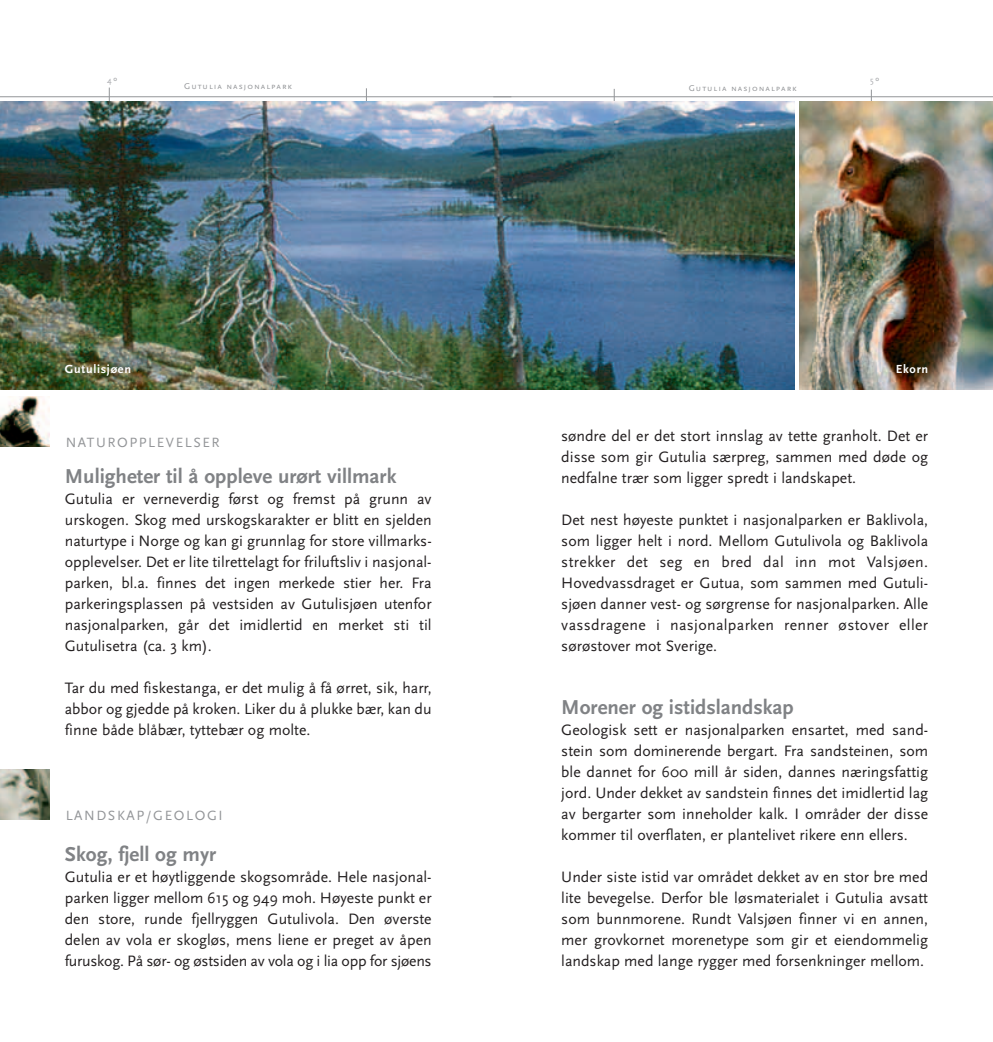
<style>
.page{position:relative;width:993px;height:1042px;background:#fff}
.page>*{position:absolute;margin:0;border:0;box-sizing:border-box;transform-origin:0 0}
.t1{font:700 21px "Scala Sans";color:#808285}
.t2{font:15.75px/21px "Scala Sans";color:#231f20;text-align:justify}
.t3{font:14px "Scala Sans";letter-spacing:.115em;color:#939598}
.t4{font:700 12.25px "Scala Sans";letter-spacing:.055em;color:#fff}
.t5{font:8.75px "Scala Sans Caps";letter-spacing:.115em;color:#939598}
.t6{font:8.75px "Scala Sans";color:#a8a9ad}
</style>
<div class="page">
<svg style="left:613px;top:89px;width:1px;height:13px"></svg>
<hr style="left:493px;top:96px;width:499px;height:1px;background:#939598">
<svg style="left:109px;top:88px;width:1px;height:14px"></svg>
<svg style="left:366px;top:88px;width:1px;height:14px"></svg>
<hr style="left:0;top:96px;width:511px;height:1px;background:#939598">
<img style="left:0;top:397px;width:50px;height:49px">
<img style="left:0;top:770px;width:50px;height:49px">
<img style="left:799px;top:102px;width:193px;height:287px">
<img style="left:0;top:102px;width:794px;height:287px">
<p class="t6" style="left:107px;top:77px;width:11px">4<sup>o</sup></p>
<p class="t5" style="left:184px;top:81px;width:110px">Gutulia nasjonalpark</p>
<p class="t5" style="left:688px;top:82px;width:110px">Gutulia nasjonalpark</p>
<p class="t6" style="left:869px;top:77px;width:11px">5 <sup>o</sup></p>
<p class="t4" style="left:65px;top:364px;width:68px">Gutulisjøen</p>
<p class="t4" style="left:895px;top:364px;width:34px">Ekorn</p>
<p class="t3" style="left:66px;top:437px;width:155px">NATUROPPLEVELSER</p>
<h1 class="t1" style="left:65px;top:468px;width:333px">Muligheter til å oppleve urørt villmark</h1>
<p class="t2" style="left:65px;top:490px;width:368px">Gutulia er verneverdig først og fremst på grunn av urskogen. Skog med urskogskarakter er blitt en sjelden naturtype i Norge og kan gi grunnlag for store villmarks&shy;opplevelser. Det er lite tilrettelagt for friluftsliv i nasjonal&shy;parken, bl.a. finnes det ingen merkede stier her. Fra parkeringsplassen på vestsiden av Gutulisjøen utenfor nasjonalparken, går det imidlertid en merket sti til Gutulisetra (ca. 3 km).</p>
<p class="t2" style="left:65px;top:679px;width:368px">Tar du med fiskestanga, er det mulig å få ørret, sik, harr, abbor og gjedde på kroken. Liker du å plukke bær, kan du finne både blåbær, tyttebær og molte.</p>
<p class="t3" style="left:66px;top:809px;width:158px">LANDSKAP/GEOLOGI</p>
<h1 class="t1" style="left:65px;top:846px;width:153px">Skog, fjell og myr</h1>
<p class="t2" style="left:65px;top:868px;width:368px">Gutulia er et høytliggende skogsområde. Hele nasjonal&shy;parken ligger mellom 615 og 949 moh. Høyeste punkt er den store, runde fjellryggen Gutulivola. Den øverste delen av vola er skogløs, mens liene er preget av åpen furuskog. På sør- og østsiden av vola og i lia opp for sjøens</p>
<p class="t2" style="left:561px;top:427px;width:368px">søndre del er det stort innslag av tette granholt. Det er disse som gir Gutulia særpreg, sammen med døde og nedfalne trær som ligger spredt i landskapet.</p>
<p class="t2" style="left:561px;top:511px;width:368px">Det nest høyeste punktet i nasjonalparken er Baklivola, som ligger helt i nord. Mellom Gutulivola og Baklivola strekker det seg en bred dal inn mot Valsjøen.<br>Hovedvassdraget er Gutua, som sammen med Gutuli&shy;sjøen danner vest- og sørgrense for nasjonalparken. Alle vassdragene i nasjonalparken renner østover eller sørøstover mot Sverige.</p>
<h1 class="t1" style="left:561px;top:699px;width:234px">Morener og istidslandskap</h1>
<p class="t2" style="left:561px;top:721px;width:368px">Geologisk sett er nasjonalparken ensartet, med sand&shy;stein som dominerende bergart. Fra sandsteinen, som ble dannet for 600 mill år siden, dannes næringsfattig jord. Under dekket av sandstein finnes det imidlertid lag av bergarter som inneholder kalk. I områder der disse kommer til overflaten, er plantelivet rikere enn ellers.</p>
<p class="t2" style="left:561px;top:868px;width:368px">Under siste istid var området dekket av en stor bre med lite bevegelse. Derfor ble løsmaterialet i Gutulia avsatt som bunnmorene. Rundt Valsjøen finner vi en annen, mer grovkornet morenetype som gir et eiendommelig landskap med lange rygger med forsenkninger mellom.</p>
</div>
